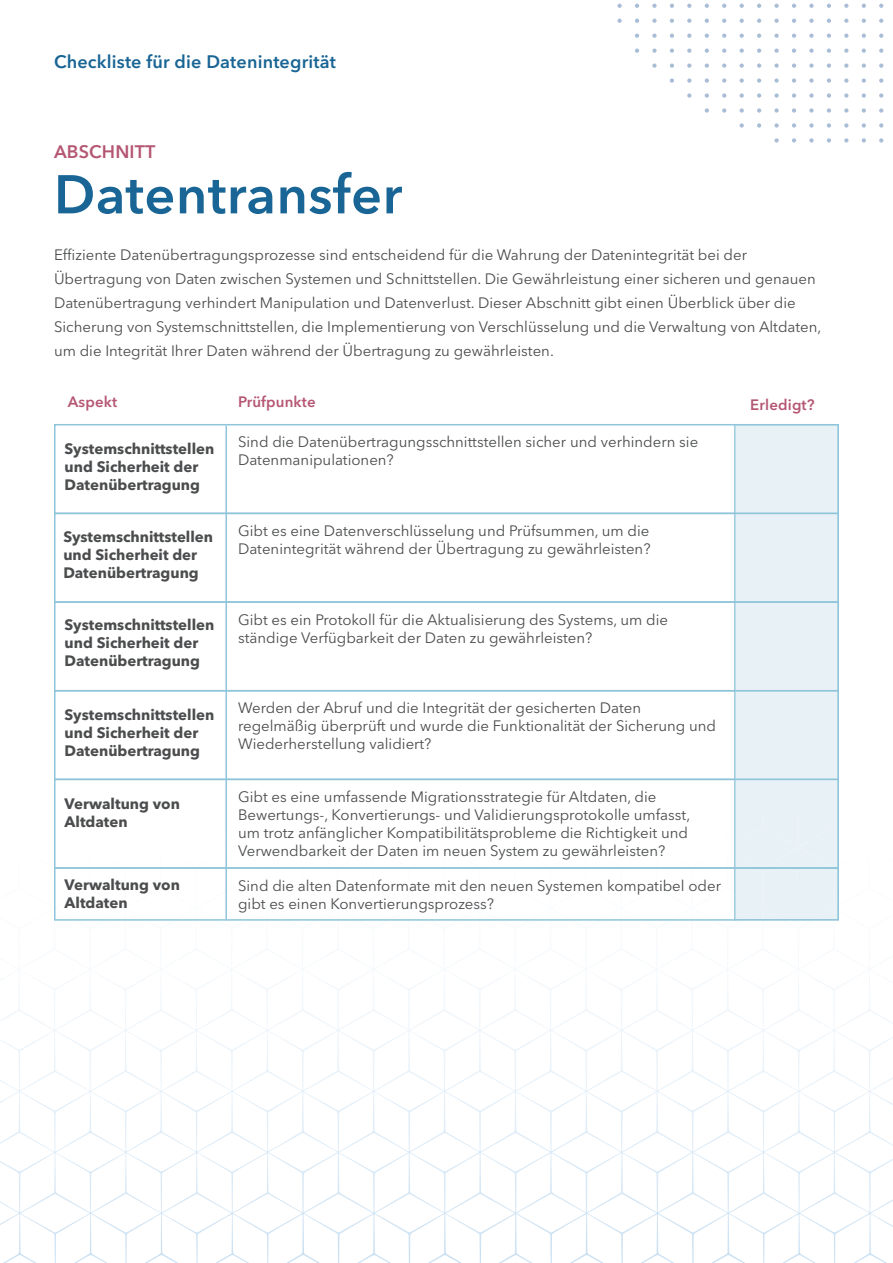
<style>
.page{position:relative;width:893px;height:1263px;background:#fff}
.page>*{position:absolute;margin:0;border:0;box-sizing:border-box;transform-origin:0 0}
.t1{font:600 54px "Avenir Next LT Pro";letter-spacing:.01em;color:#196595}
.t2{font:600 18px "Avenir Next LT Pro";letter-spacing:.01em;color:#196595}
.t3{font:600 18px "Avenir Next LT Pro";letter-spacing:.01em;color:#b55773}
.t4{font:15px/18px "Avenir Next LT Pro";color:#4b4c4d}
.t5{font:700 15px/18px "Avenir Next LT Pro";color:#4b4c4d}
.t6{font:600 15px "Avenir Next LT Pro";letter-spacing:.01em;color:#b55773}
</style>
<div class="page">
<svg style="left:879px;top:4px;width:4px;height:4px"></svg>
<svg style="left:862px;top:4px;width:4px;height:4px"></svg>
<svg style="left:844px;top:4px;width:4px;height:4px"></svg>
<svg style="left:827px;top:4px;width:4px;height:4px"></svg>
<svg style="left:809px;top:4px;width:5px;height:4px"></svg>
<svg style="left:792px;top:4px;width:4px;height:4px"></svg>
<svg style="left:774px;top:4px;width:5px;height:4px"></svg>
<svg style="left:757px;top:4px;width:4px;height:4px"></svg>
<svg style="left:740px;top:4px;width:4px;height:4px"></svg>
<svg style="left:722px;top:4px;width:4px;height:4px"></svg>
<svg style="left:705px;top:4px;width:4px;height:4px"></svg>
<svg style="left:687px;top:4px;width:4px;height:4px"></svg>
<svg style="left:670px;top:4px;width:4px;height:4px"></svg>
<svg style="left:652px;top:4px;width:5px;height:4px"></svg>
<svg style="left:635px;top:4px;width:4px;height:4px"></svg>
<svg style="left:879px;top:19px;width:4px;height:4px"></svg>
<svg style="left:862px;top:19px;width:4px;height:4px"></svg>
<svg style="left:844px;top:19px;width:4px;height:4px"></svg>
<svg style="left:827px;top:19px;width:4px;height:4px"></svg>
<svg style="left:809px;top:19px;width:5px;height:4px"></svg>
<svg style="left:792px;top:19px;width:4px;height:4px"></svg>
<svg style="left:774px;top:19px;width:5px;height:4px"></svg>
<svg style="left:757px;top:19px;width:4px;height:4px"></svg>
<svg style="left:740px;top:19px;width:4px;height:4px"></svg>
<svg style="left:722px;top:19px;width:4px;height:4px"></svg>
<svg style="left:705px;top:19px;width:4px;height:4px"></svg>
<svg style="left:687px;top:19px;width:4px;height:4px"></svg>
<svg style="left:670px;top:19px;width:4px;height:4px"></svg>
<svg style="left:652px;top:19px;width:5px;height:4px"></svg>
<svg style="left:635px;top:19px;width:4px;height:4px"></svg>
<svg style="left:879px;top:34px;width:4px;height:4px"></svg>
<svg style="left:862px;top:34px;width:4px;height:4px"></svg>
<svg style="left:844px;top:34px;width:4px;height:4px"></svg>
<svg style="left:827px;top:34px;width:4px;height:4px"></svg>
<svg style="left:809px;top:34px;width:5px;height:4px"></svg>
<svg style="left:792px;top:34px;width:4px;height:4px"></svg>
<svg style="left:774px;top:34px;width:5px;height:4px"></svg>
<svg style="left:757px;top:34px;width:4px;height:4px"></svg>
<svg style="left:740px;top:34px;width:4px;height:4px"></svg>
<svg style="left:722px;top:34px;width:4px;height:4px"></svg>
<svg style="left:705px;top:34px;width:4px;height:4px"></svg>
<svg style="left:687px;top:34px;width:4px;height:4px"></svg>
<svg style="left:670px;top:34px;width:4px;height:4px"></svg>
<svg style="left:652px;top:34px;width:5px;height:4px"></svg>
<svg style="left:635px;top:34px;width:4px;height:4px"></svg>
<svg style="left:879px;top:49px;width:4px;height:4px"></svg>
<svg style="left:862px;top:49px;width:4px;height:4px"></svg>
<svg style="left:844px;top:49px;width:4px;height:4px"></svg>
<svg style="left:827px;top:49px;width:4px;height:4px"></svg>
<svg style="left:809px;top:49px;width:5px;height:4px"></svg>
<svg style="left:792px;top:49px;width:4px;height:4px"></svg>
<svg style="left:774px;top:49px;width:5px;height:4px"></svg>
<svg style="left:757px;top:49px;width:4px;height:4px"></svg>
<svg style="left:740px;top:49px;width:4px;height:4px"></svg>
<svg style="left:722px;top:49px;width:4px;height:4px"></svg>
<svg style="left:705px;top:49px;width:4px;height:4px"></svg>
<svg style="left:687px;top:49px;width:4px;height:4px"></svg>
<svg style="left:670px;top:49px;width:4px;height:4px"></svg>
<svg style="left:652px;top:49px;width:5px;height:4px"></svg>
<svg style="left:635px;top:49px;width:4px;height:4px"></svg>
<svg style="left:879px;top:63px;width:4px;height:5px"></svg>
<svg style="left:862px;top:63px;width:4px;height:5px"></svg>
<svg style="left:844px;top:63px;width:4px;height:5px"></svg>
<svg style="left:827px;top:63px;width:4px;height:5px"></svg>
<svg style="left:809px;top:63px;width:5px;height:5px"></svg>
<svg style="left:792px;top:63px;width:4px;height:5px"></svg>
<svg style="left:774px;top:63px;width:5px;height:5px"></svg>
<svg style="left:757px;top:63px;width:4px;height:5px"></svg>
<svg style="left:740px;top:63px;width:4px;height:5px"></svg>
<svg style="left:722px;top:63px;width:4px;height:5px"></svg>
<svg style="left:705px;top:63px;width:4px;height:5px"></svg>
<svg style="left:687px;top:63px;width:4px;height:5px"></svg>
<svg style="left:670px;top:63px;width:4px;height:5px"></svg>
<svg style="left:652px;top:63px;width:5px;height:5px"></svg>
<svg style="left:879px;top:78px;width:4px;height:5px"></svg>
<svg style="left:862px;top:78px;width:4px;height:5px"></svg>
<svg style="left:844px;top:78px;width:4px;height:5px"></svg>
<svg style="left:827px;top:78px;width:4px;height:5px"></svg>
<svg style="left:809px;top:78px;width:5px;height:5px"></svg>
<svg style="left:792px;top:78px;width:4px;height:5px"></svg>
<svg style="left:774px;top:78px;width:5px;height:5px"></svg>
<svg style="left:757px;top:78px;width:4px;height:5px"></svg>
<svg style="left:740px;top:78px;width:4px;height:5px"></svg>
<svg style="left:722px;top:78px;width:4px;height:5px"></svg>
<svg style="left:705px;top:78px;width:4px;height:5px"></svg>
<svg style="left:687px;top:78px;width:4px;height:5px"></svg>
<svg style="left:670px;top:78px;width:4px;height:5px"></svg>
<svg style="left:879px;top:93px;width:4px;height:5px"></svg>
<svg style="left:862px;top:93px;width:4px;height:5px"></svg>
<svg style="left:844px;top:93px;width:4px;height:5px"></svg>
<svg style="left:827px;top:93px;width:4px;height:5px"></svg>
<svg style="left:809px;top:93px;width:5px;height:5px"></svg>
<svg style="left:792px;top:93px;width:4px;height:5px"></svg>
<svg style="left:774px;top:93px;width:5px;height:5px"></svg>
<svg style="left:757px;top:93px;width:4px;height:5px"></svg>
<svg style="left:740px;top:93px;width:4px;height:5px"></svg>
<svg style="left:722px;top:93px;width:4px;height:5px"></svg>
<svg style="left:705px;top:93px;width:4px;height:5px"></svg>
<svg style="left:687px;top:93px;width:4px;height:5px"></svg>
<svg style="left:879px;top:108px;width:4px;height:5px"></svg>
<svg style="left:862px;top:108px;width:4px;height:5px"></svg>
<svg style="left:844px;top:108px;width:4px;height:5px"></svg>
<svg style="left:827px;top:108px;width:4px;height:5px"></svg>
<svg style="left:809px;top:108px;width:5px;height:5px"></svg>
<svg style="left:792px;top:108px;width:4px;height:5px"></svg>
<svg style="left:774px;top:108px;width:5px;height:5px"></svg>
<svg style="left:757px;top:108px;width:4px;height:5px"></svg>
<svg style="left:740px;top:108px;width:4px;height:5px"></svg>
<svg style="left:722px;top:108px;width:4px;height:5px"></svg>
<svg style="left:705px;top:108px;width:4px;height:5px"></svg>
<svg style="left:879px;top:123px;width:4px;height:5px"></svg>
<svg style="left:862px;top:123px;width:4px;height:5px"></svg>
<svg style="left:844px;top:123px;width:4px;height:5px"></svg>
<svg style="left:827px;top:123px;width:4px;height:5px"></svg>
<svg style="left:809px;top:123px;width:5px;height:5px"></svg>
<svg style="left:792px;top:123px;width:4px;height:5px"></svg>
<svg style="left:774px;top:123px;width:5px;height:5px"></svg>
<svg style="left:757px;top:123px;width:4px;height:5px"></svg>
<svg style="left:740px;top:123px;width:4px;height:5px"></svg>
<svg style="left:879px;top:138px;width:4px;height:5px"></svg>
<svg style="left:862px;top:138px;width:4px;height:5px"></svg>
<svg style="left:844px;top:138px;width:4px;height:5px"></svg>
<svg style="left:827px;top:138px;width:4px;height:5px"></svg>
<svg style="left:809px;top:138px;width:5px;height:5px"></svg>
<svg style="left:792px;top:138px;width:4px;height:5px"></svg>
<svg style="left:774px;top:138px;width:5px;height:5px"></svg>
<svg style="left:617px;top:4px;width:5px;height:4px"></svg>
<svg style="left:617px;top:19px;width:5px;height:4px"></svg>
<svg style="left:54px;top:424px;width:785px;height:497px"></svg>
<p class="t2" style="left:54px;top:50px;width:283px">Checkliste für die Datenintegrität</p>
<p class="t3" style="left:54px;top:141px;width:103px">ABSCHNITT</p>
<h1 class="t1" style="left:54px;top:162px;width:350px">Datentransfer</h1>
<p class="t4" style="left:54px;top:242px;width:769px;line-height:24px">Effiziente Datenübertragungsprozesse sind entscheidend für die Wahrung der Datenintegrität bei der Übertragung von Daten zwischen Systemen und Schnittstellen. Die Gewährleistung einer sicheren und genauen Datenübertragung verhindert Manipulation und Datenverlust. Dieser Abschnitt gibt einen Überblick über die Sicherung von Systemschnittstellen, die Implementierung von Verschlüsselung und die Verwaltung von Altdaten, um die Integrität Ihrer Daten während der Übertragung zu gewährleisten.</p>
<p class="t6" style="left:68px;top:392px;width:51px">Aspekt</p>
<p class="t6" style="left:238px;top:392px;width:79px">Prüfpunkte</p>
<p class="t6" style="left:750px;top:396px;width:66px">Erledigt?</p>
<p class="t5" style="left:65px;top:439px;width:151px">Systemschnittstellen und Sicherheit der<br>Datenübertragung</p>
<p class="t5" style="left:63px;top:528px;width:151px">Systemschnittstellen und Sicherheit der<br>Datenübertragung</p>
<p class="t5" style="left:65px;top:616px;width:151px">Systemschnittstellen und Sicherheit der<br>Datenübertragung</p>
<p class="t5" style="left:65px;top:706px;width:151px">Systemschnittstellen und Sicherheit der<br>Datenübertragung</p>
<p class="t5" style="left:65px;top:795px;width:117px">Verwaltung von<br>Altdaten</p>
<p class="t5" style="left:65px;top:875px;width:117px">Verwaltung von<br>Altdaten</p>
<p class="t4" style="left:238px;top:433px;width:462px">Sind die Datenübertragungsschnittstellen sicher und verhindern sie<br>Datenmanipulationen?</p>
<p class="t4" style="left:238px;top:522px;width:414px">Gibt es eine Datenverschlüsselung und Prüfsummen, um die<br>Datenintegrität während der Übertragung zu gewährleisten?</p>
<p class="t4" style="left:238px;top:610px;width:432px">Gibt es ein Protokoll für die Aktualisierung des Systems, um die ständige Verfügbarkeit der Daten zu gewährleisten?</p>
<p class="t4" style="left:238px;top:699px;width:479px">Werden der Abruf und die Integrität der gesicherten Daten regelmäßig überprüft und wurde die Funktionalität der Sicherung und<br>Wiederherstellung validiert?</p>
<p class="t4" style="left:238px;top:788px;width:454px">Gibt es eine umfassende Migrationsstrategie für Altdaten, die Bewertungs-, Konvertierungs- und Validierungsprotokolle umfasst, um trotz anfänglicher Kompatibilitätsprobleme die Richtigkeit und Verwendbarkeit der Daten im neuen System zu gewährleisten?</p>
<p class="t4" style="left:238px;top:876px;width:484px">Sind die alten Datenformate mit den neuen Systemen kompatibel oder gibt es einen Konvertierungsprozess?</p>
</div>
